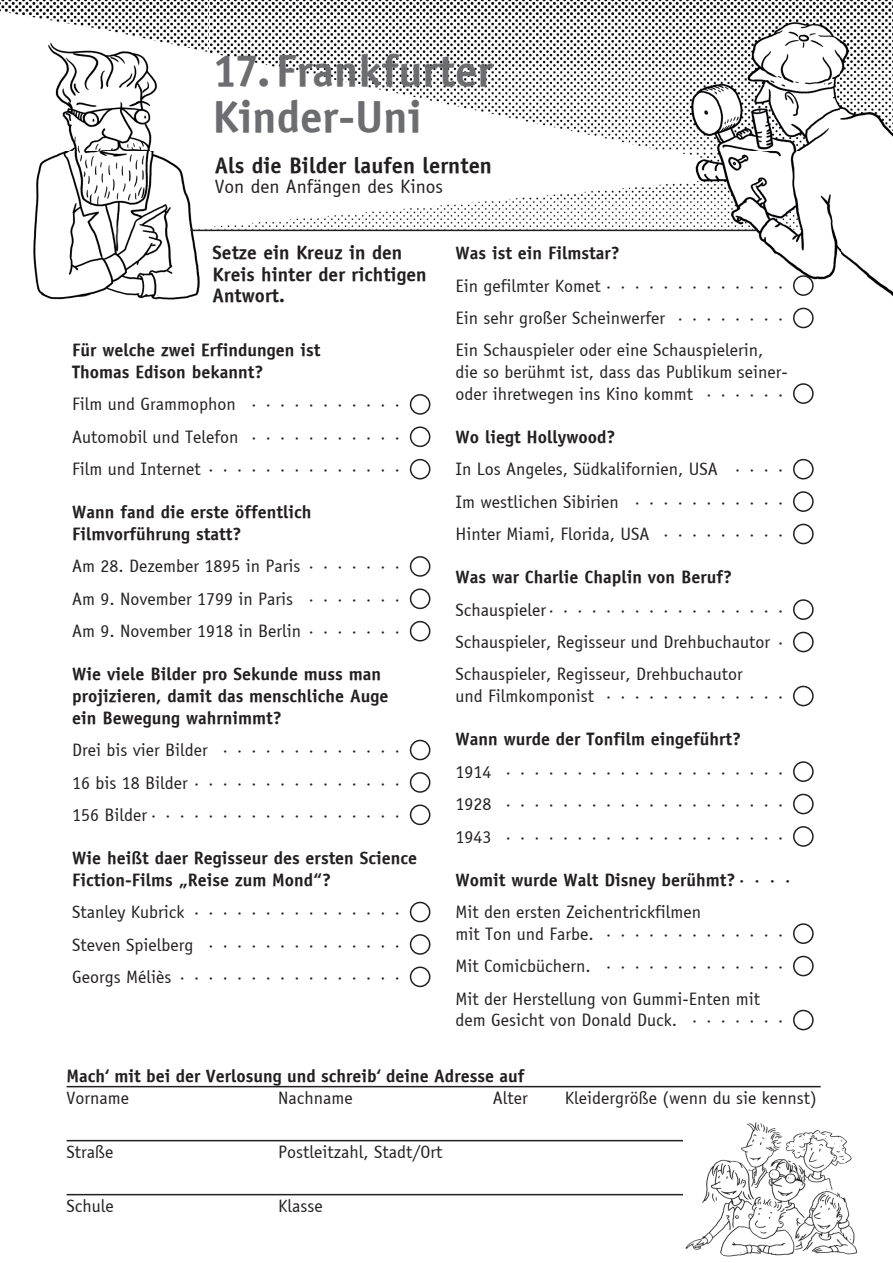
<style>
.page{position:relative;width:893px;height:1263px;background:#fff}
.page>*{position:absolute;margin:0;border:0;box-sizing:border-box;transform-origin:0 0}
.t1{font:45px/45.8px "Officina Sans T Bold";color:#6c6d70}
.t2{font:22.5px "Officina Sans T Bold";color:#231f20}
.t3{font:19.5px/21.6px "Officina Sans T Bold";color:#231f20}
.t4{font:19.5px "Officina Sans T Book";color:#231f20}
.t5{font:18px/32.4px "Officina Sans T Book";color:#231f20;text-align:justify}
.t6{font:18px/21.6px "Officina Sans T Bold";color:#231f20}
</style>
<div class="page">
<img style="left:0;top:0;width:893px;height:405px">
<hr style="left:191px;top:230px;width:566px;height:1px;background:#231f20">
<div style="left:411px;top:395px;width:19px;height:19px;background:#fff;border-radius:50%"></div>
<div style="left:410px;top:394px;width:20px;height:21px;border:2px solid #231f20;border-radius:50%"></div>
<div style="left:410px;top:426px;width:20px;height:21px;border:2px solid #231f20;border-radius:50%"></div>
<div style="left:410px;top:459px;width:20px;height:20px;border:2px solid #231f20;border-radius:50%"></div>
<div style="left:410px;top:556px;width:20px;height:21px;border:2px solid #231f20;border-radius:50%"></div>
<div style="left:410px;top:588px;width:20px;height:21px;border:2px solid #231f20;border-radius:50%"></div>
<div style="left:410px;top:621px;width:20px;height:20px;border:2px solid #231f20;border-radius:50%"></div>
<div style="left:410px;top:740px;width:20px;height:20px;border:2px solid #231f20;border-radius:50%"></div>
<div style="left:410px;top:772px;width:20px;height:21px;border:2px solid #231f20;border-radius:50%"></div>
<div style="left:410px;top:804px;width:20px;height:21px;border:2px solid #231f20;border-radius:50%"></div>
<div style="left:410px;top:902px;width:20px;height:20px;border:2px solid #231f20;border-radius:50%"></div>
<div style="left:410px;top:934px;width:20px;height:21px;border:2px solid #231f20;border-radius:50%"></div>
<div style="left:410px;top:966px;width:20px;height:21px;border:2px solid #231f20;border-radius:50%"></div>
<div style="left:794px;top:276px;width:19px;height:19px;background:#fff;border-radius:50%"></div>
<div style="left:793px;top:275px;width:21px;height:21px;border:2px solid #231f20;border-radius:50%"></div>
<div style="left:794px;top:308px;width:19px;height:20px;background:#fff;border-radius:50%"></div>
<div style="left:793px;top:308px;width:21px;height:20px;border:2px solid #231f20;border-radius:50%"></div>
<div style="left:794px;top:384px;width:19px;height:19px;background:#fff;border-radius:50%"></div>
<div style="left:793px;top:383px;width:21px;height:21px;border:2px solid #231f20;border-radius:50%"></div>
<div style="left:793px;top:459px;width:21px;height:20px;border:2px solid #231f20;border-radius:50%"></div>
<div style="left:793px;top:491px;width:21px;height:21px;border:2px solid #231f20;border-radius:50%"></div>
<div style="left:793px;top:524px;width:21px;height:20px;border:2px solid #231f20;border-radius:50%"></div>
<div style="left:793px;top:599px;width:21px;height:21px;border:2px solid #231f20;border-radius:50%"></div>
<div style="left:793px;top:632px;width:21px;height:20px;border:2px solid #231f20;border-radius:50%"></div>
<div style="left:793px;top:686px;width:21px;height:20px;border:2px solid #231f20;border-radius:50%"></div>
<div style="left:793px;top:761px;width:21px;height:21px;border:2px solid #231f20;border-radius:50%"></div>
<div style="left:793px;top:794px;width:21px;height:20px;border:2px solid #231f20;border-radius:50%"></div>
<div style="left:793px;top:826px;width:21px;height:21px;border:2px solid #231f20;border-radius:50%"></div>
<div style="left:793px;top:923px;width:21px;height:21px;border:2px solid #231f20;border-radius:50%"></div>
<div style="left:793px;top:956px;width:21px;height:20px;border:2px solid #231f20;border-radius:50%"></div>
<div style="left:793px;top:1010px;width:21px;height:20px;border:2px solid #231f20;border-radius:50%"></div>
<hr style="left:67px;top:1086px;width:754px;height:1px;background:#231f20">
<hr style="left:67px;top:1140px;width:754px;height:1px;background:#231f20">
<hr style="left:67px;top:1194px;width:754px;height:1px;background:#231f20">
<img style="left:683px;top:1122px;width:174px;height:135px">
<h1 class="t1" style="left:213px;top:47px;width:282px">17.Frankfurter<br>Kinder-Uni</h1>
<p class="t2" style="left:215px;top:151px;width:279px">Als die Bilder laufen lernten</p>
<p class="t4" style="left:215px;top:175px;width:230px">Von den Anfängen des Kinos</p>
<p class="t3" style="left:213px;top:242px;width:216px">Setze ein Kreuz in den<br>Kreis hinter der richtigen<br>Antwort.</p>
<p class="t6" style="left:72px;top:339px;width:250px">Für welche zwei Erfindungen ist<br>Thomas Edison bekannt?</p>
<p class="t5" style="left:72px;top:388px;width:331px">Film und Grammophon · · · · · · · · · · · Automobil und Telefon · · · · · · · · · · · Film und Internet · · · · · · · · · · · · · ·</p>
<p class="t6" style="left:72px;top:501px;width:241px">Wann fand die erste öffentlich<br>Filmvorführung statt?</p>
<p class="t5" style="left:72px;top:550px;width:331px">Am 28. Dezember 1895 in Paris · · · · · · · Am 9. November 1799 in Paris · · · · · · · Am 9. November 1918 in Berlin · · · · · · ·</p>
<p class="t6" style="left:72px;top:663px;width:318px">Wie viele Bilder pro Sekunde muss man projizieren, damit das menschliche Auge ein Bewegung wahrnimmt?</p>
<p class="t5" style="left:72px;top:734px;width:331px">Drei bis vier Bilder · · · · · · · · · · · · · 16 bis 18 Bilder · · · · · · · · · · · · · · · 156 Bilder· · · · · · · · · · · · · · · · · ·</p>
<p class="t6" style="left:72px;top:847px;width:346px">Wie heißt daer Regisseur des ersten Science<br>Fiction-Films „Reise zum Mond“?</p>
<p class="t5" style="left:72px;top:896px;width:331px">Stanley Kubrick · · · · · · · · · · · · · · · Steven Spielberg · · · · · · · · · · · · · · Georgs Méliès · · · · · · · · · · · · · · · ·</p>
<p class="t6" style="left:455px;top:242px;width:166px">Was ist ein Filmstar?</p>
<p class="t5" style="left:455px;top:269px;width:331px">Ein gefilmter Komet · · · · · · · · · · · · · Ein sehr großer Scheinwerfer · · · · · · · · Ein Schauspieler oder eine Schauspielerin,</p>
<p class="t5" style="left:455px;top:361px;width:334px;line-height:21.6px">die so berühmt ist, dass das Publikum seiner&shy;oder ihretwegen ins Kino kommt · · · · · ·</p>
<p class="t6" style="left:455px;top:426px;width:162px">Wo liegt Hollywood?</p>
<p class="t5" style="left:455px;top:453px;width:331px">In Los Angeles, Südkalifornien, USA · · · · Im westlichen Sibirien · · · · · · · · · · · Hinter Miami, Florida, USA · · · · · · · · ·</p>
<p class="t6" style="left:455px;top:566px;width:278px">Was war Charlie Chaplin von Beruf?</p>
<p class="t5" style="left:455px;top:593px;width:331px">Schauspieler· · · · · · · · · · · · · · · · · Schauspieler, Regisseur und Drehbuchautor · Schauspieler, Regisseur, Drehbuchautor</p>
<p class="t5" style="left:455px;top:680px;width:331px">und Filmkomponist · · · · · · · · · · · · ·</p>
<p class="t6" style="left:455px;top:728px;width:287px">Wann wurde der Tonfilm eingeführt?</p>
<p class="t5" style="left:455px;top:755px;width:331px">1914 · · · · · · · · · · · · · · · · · · · · 1928 · · · · · · · · · · · · · · · · · · · · 1943 · · · · · · · · · · · · · · · · · · · ·</p>
<p class="t6" style="left:455px;top:868px;width:339px">Womit wurde Walt Disney berühmt?· · · ·</p>
<p class="t5" style="left:455px;top:901px;width:331px;line-height:21.6px">Mit den ersten Zeichentrickfilmen<br>mit Ton und Farbe. · · · · · · · · · · · · ·</p>
<p class="t5" style="left:455px;top:950px;width:331px">Mit Comicbüchern. · · · · · · · · · · · · ·<br>Mit der Herstellung von Gummi-Enten mit</p>
<p class="t5" style="left:455px;top:1004px;width:331px">dem Gesicht von Donald Duck. · · · · · · ·</p>
<p class="t6" style="left:67px;top:1065px;width:459px">Mach‘ mit bei der Verlosung und schreib‘ deine Adresse auf</p>
<p class="t5" style="left:67px;top:1082px;width:64px">Vorname</p>
<p class="t5" style="left:278px;top:1082px;width:76px">Nachname</p>
<p class="t5" style="left:493px;top:1082px;width:37px">Alter</p>
<p class="t5" style="left:565px;top:1082px;width:254px">Kleidergröße (wenn du sie kennst)</p>
<p class="t5" style="left:67px;top:1136px;width:49px">Straße</p>
<p class="t5" style="left:278px;top:1136px;width:166px">Postleitzahl, Stadt/Ort</p>
<p class="t5" style="left:67px;top:1190px;width:49px">Schule</p>
<p class="t5" style="left:278px;top:1190px;width:46px">Klasse</p>
</div>
